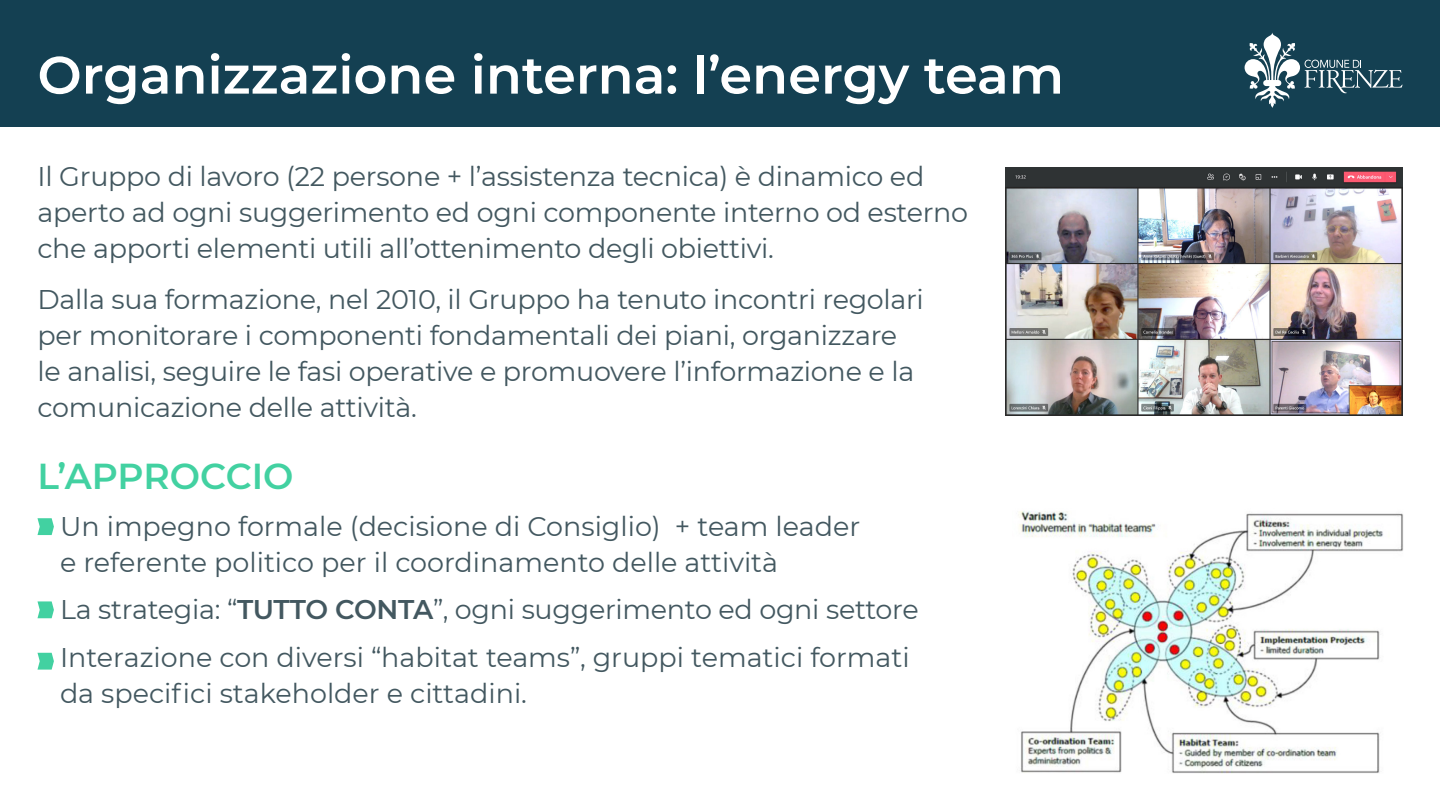
<style>
.page{position:relative;width:1440px;height:810px;background:#fff}
.page>*{position:absolute;margin:0;border:0;box-sizing:border-box;transform-origin:0 0}
.t1{font:600 52.5px "Montserrat";color:#fff}
.t2{font:600 36px "Montserrat";color:#42d1a1}
.t3{font:27px/36px "Montserrat";letter-spacing:-.01em;color:#435860}
.s1{font-weight:600}
</style>
<div class="page">
<div style="left:0;top:0;width:1440px;height:127px;background:#144052"></div>
<svg style="left:1245px;top:32px;width:157px;height:76px"></svg>
<img style="left:1018px;top:511px;width:385px;height:263px">
<svg style="left:37px;top:518px;width:17px;height:17px"></svg>
<svg style="left:37px;top:601px;width:17px;height:17px"></svg>
<svg style="left:37px;top:653px;width:17px;height:17px"></svg>
<img style="left:1006px;top:167px;width:396px;height:248px">
<p class="t1" style="left:38px;top:38px;width:1028px">Organizzazione interna: l’energy team</p>
<p class="t3" style="left:38px;top:157px;width:932px">Il Gruppo di lavoro (22 persone + l’assistenza tecnica) è dinamico ed aperto ad ogni suggerimento ed ogni componente interno od esterno che apporti elementi utili all’ottenimento degli obiettivi.</p>
<p class="t3" style="left:38px;top:280px;width:888px">Dalla sua formazione, nel 2010, il Gruppo ha tenuto incontri regolari per monitorare i componenti fondamentali dei piani, organizzare le analisi, seguire le fasi operative e promuovere l’informazione e la comunicazione delle attività.</p>
<p class="t2" style="left:38px;top:451px;width:258px">L’APPROCCIO</p>
<p class="t3" style="left:60px;top:508px;width:802px;text-indent:-15px">• Un impegno formale (decisione di Consiglio) + team leader e referente politico per il coordinamento delle attività</p>
<p class="t3" style="left:45px;top:591px;width:875px">• La strategia: “<span class="s1">TUTTO CONTA</span>”, ogni suggerimento ed ogni settore</p>
<p class="t3" style="left:60px;top:638px;width:851px;text-indent:-15px">• Interazione con diversi “habitat teams”, gruppi tematici formati da specifici stakeholder e cittadini.</p>
</div>
